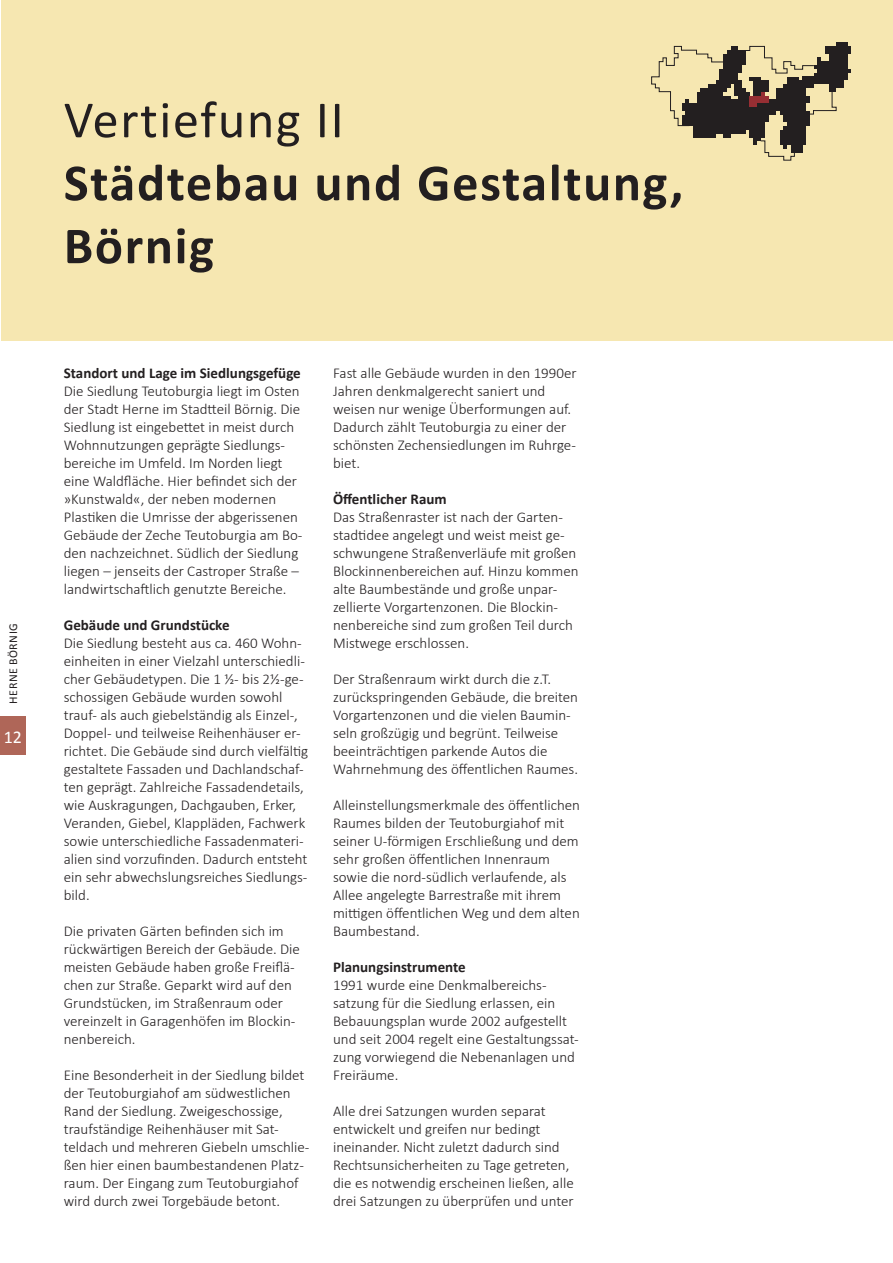
<style>
.page{position:relative;width:893px;height:1263px;background:#fff}
.page>*{position:absolute;margin:0;border:0;box-sizing:border-box;transform-origin:0 0}
.t1{font:700 52.5px/63px "Calibri";letter-spacing:.03em;color:#231f20}
.t2{font:52.5px "Calibri";letter-spacing:.03em;color:#231f20}
.t3{font:18px "Calibri";color:#fff}
.t4{font:300 15px/18px "Calibri";color:#231f20}
.t5{font:700 15px "Calibri";color:#231f20}
.t6{font:12px "Calibri";letter-spacing:.04em;color:#231f20}
</style>
<div class="page">
<div style="left:1px;top:0;width:892px;height:340px;background:#f6e7b1"></div>
<svg style="left:651px;top:43px;width:200px;height:118px"></svg>
<div style="left:0;top:717px;width:26px;height:38px;background:#af6658"></div>
<p class="t6" style="left:6px;top:703px;width:82px;rotate:-90deg">HERNE BÖRNIG</p>
<p class="t3" style="left:4px;top:725px;width:20px">12</p>
<h1 class="t2" style="left:64px;top:87px;width:281px">Vertiefung II</h1>
<h1 class="t1" style="left:64px;top:151px;width:621px">Städtebau und Gestaltung,<br>Börnig</h1>
<p class="t5" style="left:64px;top:363px;width:239px">Standort und Lage im Siedlungsgefüge</p>
<p class="t4" style="left:64px;top:381px;width:240px">Die Siedlung Teutoburgia liegt im Osten der Stadt Herne im Stadtteil Börnig. Die Siedlung ist eingebettet in meist durch Wohnnutzungen geprägte Siedlungs&shy;bereiche im Umfeld. Im Norden liegt eine Waldfläche. Hier befindet sich der »Kunstwald«, der neben modernen Plastiken die Umrisse der abgerissenen Gebäude der Zeche Teutoburgia am Bo&shy;den nachzeichnet. Südlich der Siedlung liegen – jenseits der Castroper Straße – landwirtschaftlich genutzte Bereiche.</p>
<p class="t5" style="left:64px;top:615px;width:167px">Gebäude und Grundstücke</p>
<p class="t4" style="left:64px;top:633px;width:246px">Die Siedlung besteht aus ca. 460 Wohn&shy;einheiten in einer Vielzahl unterschiedli&shy;cher Gebäudetypen. Die 1 ½- bis 2½-ge&shy;schossigen Gebäude wurden sowohl trauf- als auch giebelständig als Einzel-, Doppel- und teilweise Reihenhäuser er&shy;richtet. Die Gebäude sind durch vielfältig gestaltete Fassaden und Dachlandschaf&shy;ten geprägt. Zahlreiche Fassadendetails, wie Auskragungen, Dachgauben, Erker, Veranden, Giebel, Klappläden, Fachwerk sowie unterschiedliche Fassadenmateri&shy;alien sind vorzufinden. Dadurch entsteht ein sehr abwechslungsreiches Siedlungs&shy;bild.</p>
<p class="t4" style="left:64px;top:921px;width:238px">Die privaten Gärten befinden sich im rückwärtigen Bereich der Gebäude. Die meisten Gebäude haben große Freiflä&shy;chen zur Straße. Geparkt wird auf den Grundstücken, im Straßenraum oder vereinzelt in Garagenhöfen im Blockin&shy;nenbereich.</p>
<p class="t4" style="left:64px;top:1065px;width:247px">Eine Besonderheit in der Siedlung bildet der Teutoburgiahof am südwestlichen Rand der Siedlung. Zweigeschossige, traufständige Reihenhäuser mit Sat&shy;teldach und mehreren Giebeln umschlie&shy;ßen hier einen baumbestandenen Platz&shy;raum. Der Eingang zum Teutoburgiahof wird durch zwei Torgebäude betont.</p>
<p class="t4" style="left:333px;top:363px;width:245px">Fast alle Gebäude wurden in den 1990er<br>Jahren denkmalgerecht saniert und weisen nur wenige Überformungen auf.<br>Dadurch zählt Teutoburgia zu einer der schönsten Zechensiedlungen im Ruhrge&shy;biet.</p>
<p class="t5" style="left:333px;top:489px;width:115px">Öffentlicher Raum</p>
<p class="t4" style="left:333px;top:507px;width:247px">Das Straßenraster ist nach der Garten&shy;stadtidee angelegt und weist meist ge&shy;schwungene Straßenverläufe mit großen Blockinnenbereichen auf. Hinzu kommen alte Baumbestände und große unpar&shy;zellierte Vorgartenzonen. Die Blockin&shy;nenbereiche sind zum großen Teil durch Mistwege erschlossen.</p>
<p class="t4" style="left:333px;top:669px;width:246px">Der Straßenraum wirkt durch die z.T. zurückspringenden Gebäude, die breiten Vorgartenzonen und die vielen Baumin&shy;seln großzügig und begrünt. Teilweise beeinträchtigen parkende Autos die Wahrnehmung des öffentlichen Raumes.</p>
<p class="t4" style="left:333px;top:795px;width:248px">Alleinstellungsmerkmale des öffentlichen Raumes bilden der Teutoburgiahof mit seiner U-förmigen Erschließung und dem sehr großen öffentlichen Innenraum sowie die nord-südlich verlaufende, als Allee angelegte Barrestraße mit ihrem mittigen öffentlichen Weg und dem alten Baumbestand.</p>
<p class="t5" style="left:333px;top:957px;width:134px">Planungsinstrumente</p>
<p class="t4" style="left:333px;top:975px;width:247px">1991 wurde eine Denkmalbereichs&shy;satzung für die Siedlung erlassen, ein Bebauungsplan wurde 2002 aufgestellt und seit 2004 regelt eine Gestaltungssat&shy;zung vorwiegend die Nebenanlagen und Freiräume.</p>
<p class="t4" style="left:333px;top:1101px;width:242px">Alle drei Satzungen wurden separat entwickelt und greifen nur bedingt ineinander. Nicht zuletzt dadurch sind Rechtsunsicherheiten zu Tage getreten, die es notwendig erscheinen ließen, alle drei Satzungen zu überprüfen und unter</p>
</div>
